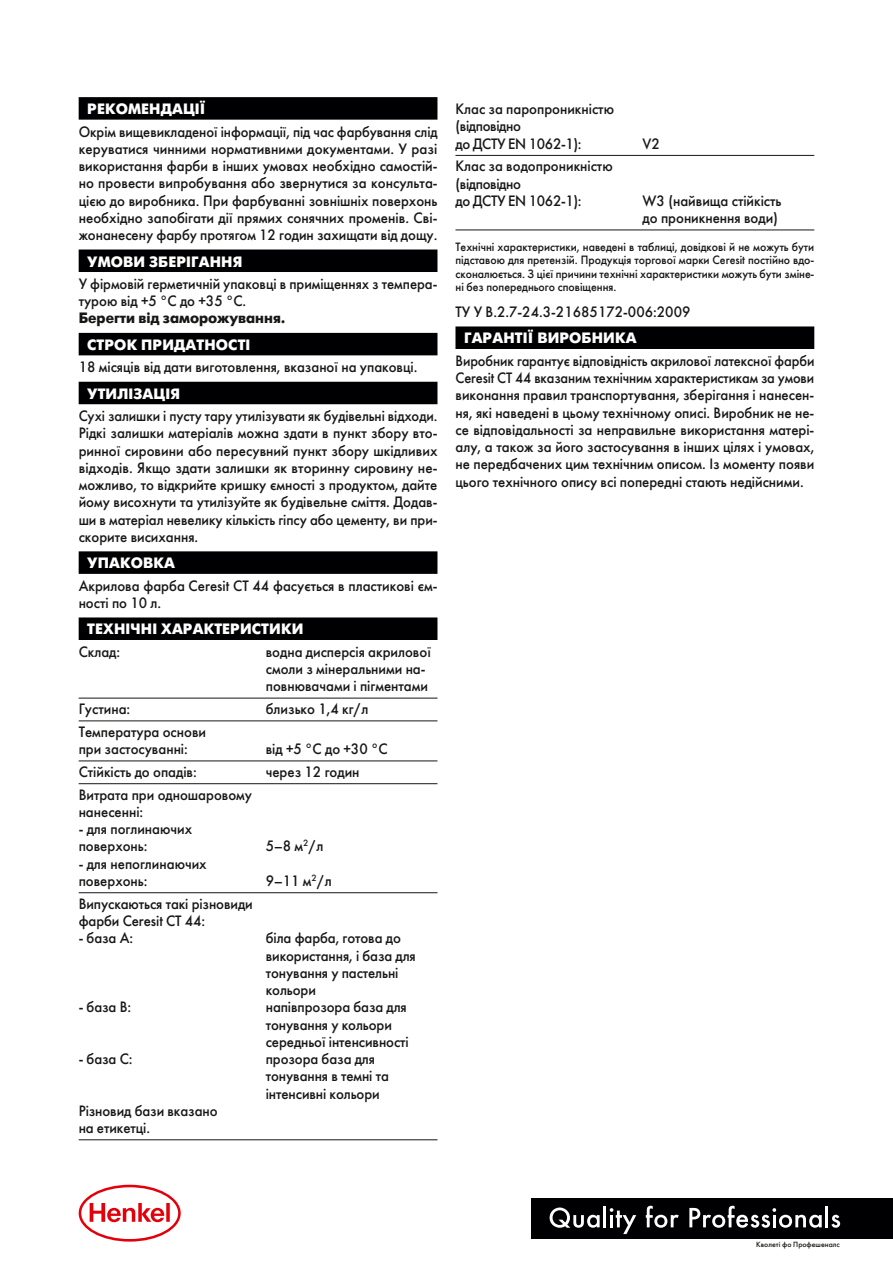
<style>
.page{position:relative;width:893px;height:1263px;background:#fff}
.page>*{position:absolute;margin:0;border:0;box-sizing:border-box;transform-origin:0 0}
.t1{font:15px/17.2px "Futura Futuris";color:#181716;scale:.95 1}
.t2{font:15px/17.2px "Futura Futuris";color:#181716;text-align:justify;scale:.93 1}
.t3{font:15px/17.2px "Futura Futuris";color:#181716;text-align:justify;scale:.94 1}
.t4{font:700 15px "Futura Futuris";letter-spacing:.01em;color:#fff}
.t5{font:700 15px "Futura Futuris";color:#181716;scale:.95 1}
.t6{font:12px/13.5px "Futura Futuris";color:#181716;text-align:justify;scale:.95 1}
.t7{font:7.5px "Futura Futuris";color:#181716}
</style>
<div class="page">
<svg style="left:79px;top:1185px;width:102px;height:56px"></svg>
<div style="left:531px;top:1198px;width:362px;height:40px;background:#000002"></div>
<svg style="left:831px;top:1215px;width:9px;height:13px"></svg>
<hr style="left:825px;top:1206px;width:3px;height:21px;background:#fff">
<svg style="left:689px;top:1206px;width:133px;height:22px"></svg>
<hr style="left:603px;top:1206px;width:3px;height:21px;background:#fff">
<svg style="left:550px;top:1207px;width:50px;height:21px"></svg>
<svg style="left:610px;top:1208px;width:26px;height:26px"></svg>
<svg style="left:646px;top:1206px;width:33px;height:22px"></svg>
<div style="left:79px;top:97px;width:358px;height:23px;background:#000002"></div>
<div style="left:79px;top:249px;width:358px;height:23px;background:#000002"></div>
<div style="left:79px;top:333px;width:358px;height:22px;background:#000002"></div>
<div style="left:79px;top:382px;width:358px;height:22px;background:#000002"></div>
<div style="left:79px;top:551px;width:358px;height:23px;background:#000002"></div>
<div style="left:79px;top:617px;width:358px;height:23px;background:#000002"></div>
<hr style="left:79px;top:698px;width:358px;height:1px;background:#181716">
<hr style="left:79px;top:720px;width:358px;height:1px;background:#181716">
<hr style="left:79px;top:760px;width:358px;height:1px;background:#181716">
<hr style="left:79px;top:783px;width:358px;height:1px;background:#181716">
<hr style="left:79px;top:892px;width:358px;height:1px;background:#181716">
<hr style="left:79px;top:1139px;width:358px;height:1px;background:#181716">
<hr style="left:455px;top:155px;width:359px;height:1px;background:#181716">
<hr style="left:455px;top:230px;width:359px;height:1px;background:#181716">
<div style="left:455px;top:326px;width:359px;height:23px;background:#000002"></div>
<p class="t4" style="left:87px;top:100px;width:120px">РЕКОМЕНДАЦІЇ</p>
<p class="t3" style="left:79px;top:123px;width:383px">Окрім вищевикладеної інформації, під час фарбування слід керуватися чинними нормативними документами. У разі використання фарби в інших умовах необхідно самостій&shy;но провести випробування або звернутися за консульта&shy;цією до виробника. При фарбуванні зовнішніх поверхонь необхідно запобігати дії прямих сонячних променів. Сві&shy;жонанесену фарбу протягом 12 годин захищати від дощу.</p>
<p class="t4" style="left:87px;top:252px;width:157px">УМОВИ ЗБЕРІГАННЯ</p>
<p class="t3" style="left:79px;top:275px;width:383px">У фірмовій герметичній упаковці в приміщеннях з темпера&shy;турою від +5 °C до +35 °C.</p>
<p class="t5" style="left:79px;top:309px;width:219px">Берегти від заморожування.</p>
<p class="t4" style="left:87px;top:336px;width:165px">СТРОК ПРИДАТНОСТІ</p>
<p class="t1" style="left:79px;top:359px;width:358px">18 місяців від дати виготовлення, вказаної на упаковці.</p>
<p class="t4" style="left:87px;top:385px;width:94px">УТИЛІЗАЦІЯ</p>
<p class="t2" style="left:79px;top:407px;width:387px">Сухі залишки і пусту тару утилізувати як будівельні відходи.<br>Рідкі залишки матеріалів можна здати в пункт збору вто&shy;ринної сировини або пересувний пункт збору шкідливих відходів. Якщо здати залишки як вторинну сировину не&shy;можливо, то відкрийте кришку ємності з продуктом, дайте йому висохнути та утилізуйте як будівельне сміття. Додав&shy;ши в матеріал невелику кількість гіпсу або цементу, ви при&shy;скорите висихання.</p>
<p class="t4" style="left:87px;top:554px;width:89px">УПАКОВКА</p>
<p class="t1" style="left:79px;top:577px;width:379px">Акрилова фарба Ceresit СТ 44 фасується в пластикові єм&shy;ності по 10 л.</p>
<p class="t4" style="left:87px;top:620px;width:218px">ТЕХНІЧНІ ХАРАКТЕРИСТИКИ</p>
<p class="t1" style="left:79px;top:643px;width:45px">Склад:</p>
<p class="t1" style="left:266px;top:643px;width:175px">водна дисперсія акрилової смоли з мінеральними на&shy;повнювачами і пігментами</p>
<p class="t1" style="left:79px;top:700px;width:56px">Густина:</p>
<p class="t1" style="left:266px;top:700px;width:110px">близько 1,4 кг/л</p>
<p class="t1" style="left:79px;top:723px;width:136px">Температура основи при застосуванні:</p>
<p class="t1" style="left:266px;top:740px;width:130px">від +5 °C до +30 °C</p>
<p class="t1" style="left:79px;top:763px;width:126px">Стійкість до опадів:</p>
<p class="t1" style="left:266px;top:763px;width:100px">через 12 годин</p>
<p class="t1" style="left:79px;top:786px;width:184px">Витрата при одношаровому нанесенні:</p>
<p class="t1" style="left:79px;top:821px;width:121px">- для поглинаючих поверхонь:</p>
<p class="t1" style="left:266px;top:838px;width:62px">5–8 м<sup>2</sup>/л</p>
<p class="t1" style="left:79px;top:855px;width:136px">- для непоглинаючих поверхонь:</p>
<p class="t1" style="left:266px;top:872px;width:71px">9–11 м<sup>2</sup>/л</p>
<p class="t1" style="left:79px;top:895px;width:185px">Випускаються такі різновиди фарби Ceresit СТ 44:</p>
<p class="t1" style="left:79px;top:930px;width:59px">- база А:</p>
<p class="t1" style="left:266px;top:930px;width:159px">біла фарба, готова до використання, і база для тонування у пастельні кольори</p>
<p class="t1" style="left:79px;top:999px;width:57px">- база В:</p>
<p class="t1" style="left:266px;top:999px;width:152px">напівпрозора база для тонування у кольори середньої інтенсивності</p>
<p class="t1" style="left:79px;top:1050px;width:58px">- база С:</p>
<p class="t1" style="left:266px;top:1050px;width:131px">прозора база для тонування в темні та інтенсивні кольори</p>
<p class="t1" style="left:79px;top:1102px;width:148px">Різновид бази вказано на етикетці.</p>
<p class="t1" style="left:455px;top:101px;width:168px">Клас за паропроникністю (відповідно<br>до ДСТУ EN 1062-1):</p>
<p class="t1" style="left:643px;top:135px;width:20px">V2</p>
<p class="t1" style="left:455px;top:158px;width:167px">Клас за водопроникністю (відповідно<br>до ДСТУ EN 1062-1):</p>
<p class="t1" style="left:643px;top:192px;width:148px">W3 (найвища стійкість до проникнення води)</p>
<p class="t6" style="left:455px;top:240px;width:379px">Технічні характеристики, наведені в таблиці, довідкові й не можуть бути підставою для претензій. Продукція торгової марки Ceresit постійно вдо&shy;сконалюється. З цієї причини технічні характеристики можуть бути зміне&shy;ні без попереднього сповіщення.</p>
<p class="t1" style="left:455px;top:303px;width:249px">ТУ У В.2.7-24.3-21685172-006:2009</p>
<p class="t4" style="left:464px;top:329px;width:174px">ГАРАНТІЇ ВИРОБНИКА</p>
<p class="t2" style="left:455px;top:352px;width:387px">Виробник гарантує відповідність акрилової латексної фарби Ceresit СТ 44 вказаним технічним характеристикам за умови виконання правил транспортування, зберігання і нанесен&shy;ня, які наведені в цьому технічному описі. Виробник не не&shy;се відповідальності за неправильне використання матері&shy;алу, а також за його застосування в інших цілях і умовах, не передбачених цим технічним описом. Із моменту появи цього технічного опису всі попередні стають недійсними.</p>
<p class="t7" style="left:756px;top:1240px;width:85px">Кволеті фо Профешеналс</p>
</div>
